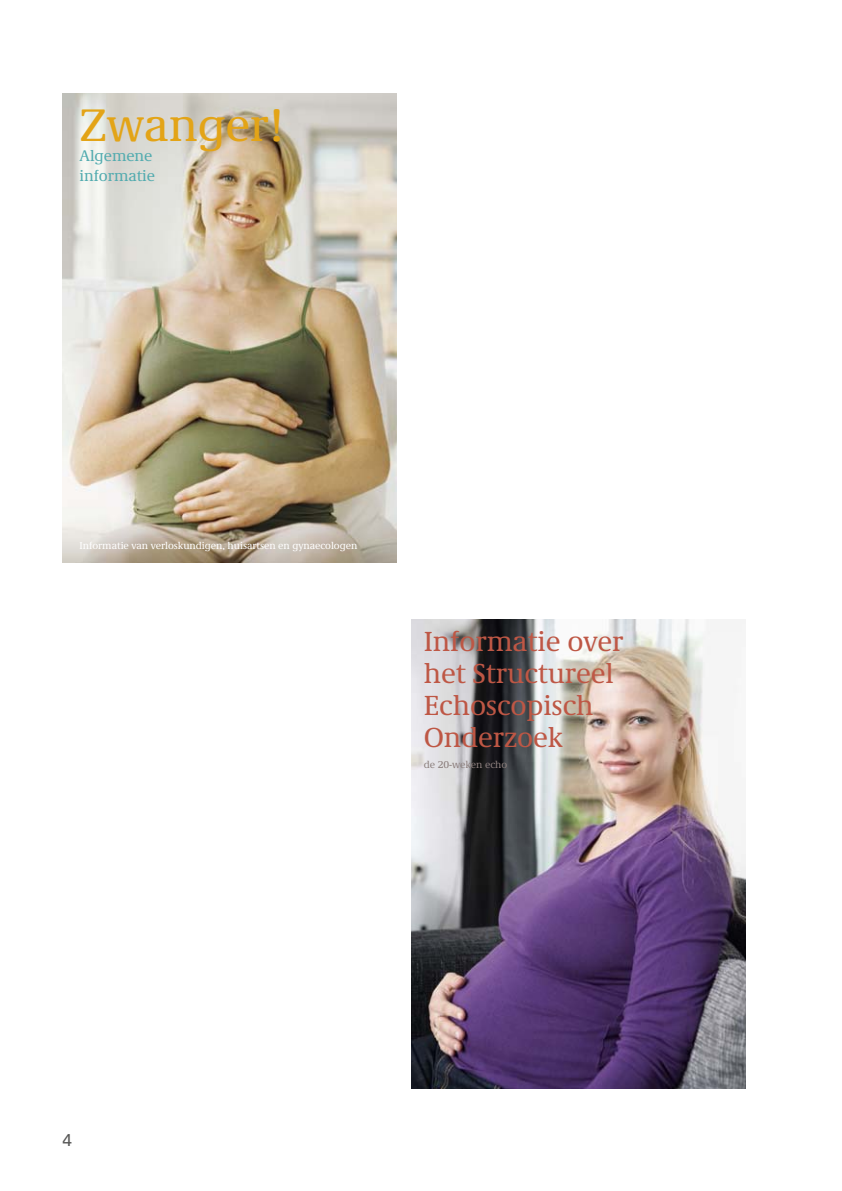
<style>
.page{position:relative;width:842px;height:1191px;background:#fff}
.page>*{position:absolute;margin:0;border:0;box-sizing:border-box;transform-origin:0 0}
.t1{font:47.2px "RIVM Demos";letter-spacing:-.005em;color:#e3a417}
.t2{font:28.6px/31.8px "RIVM Demos";letter-spacing:-.005em;color:#be5745}
.t3{font:17px "Univers LT Std";color:#575756}
.t4{font:15.8px/20.2px "RIVM Demos";letter-spacing:-.005em;color:#52abaf}
.t5{font:10.4px "RIVM Demos";letter-spacing:-.005em;color:#8c7f7d}
.t6{font:10.2px "RIVM Demos";letter-spacing:-.005em;color:#fff}
</style>
<div class="page">
<img style="left:411px;top:619px;width:335px;height:470px">
<img style="left:62px;top:94px;width:335px;height:469px">
<h1 class="t1" style="left:80px;top:107px;width:207px">Zwanger!</h1>
<h3 class="t4" style="left:80px;top:147px;width:77px">Algemene informatie</h3>
<p class="t6" style="left:80px;top:541px;width:279px">Informatie van verloskundigen, huisartsen en gynaecologen</p>
<h2 class="t2" style="left:424px;top:628px;width:201px">Informatie over het Structureel<br>Echoscopisch<br>Onderzoek</h2>
<p class="t5" style="left:424px;top:760px;width:85px">de 20-weken echo</p>
<h3 class="t3" style="left:62px;top:1131px;width:11px">4</h3>
</div>
